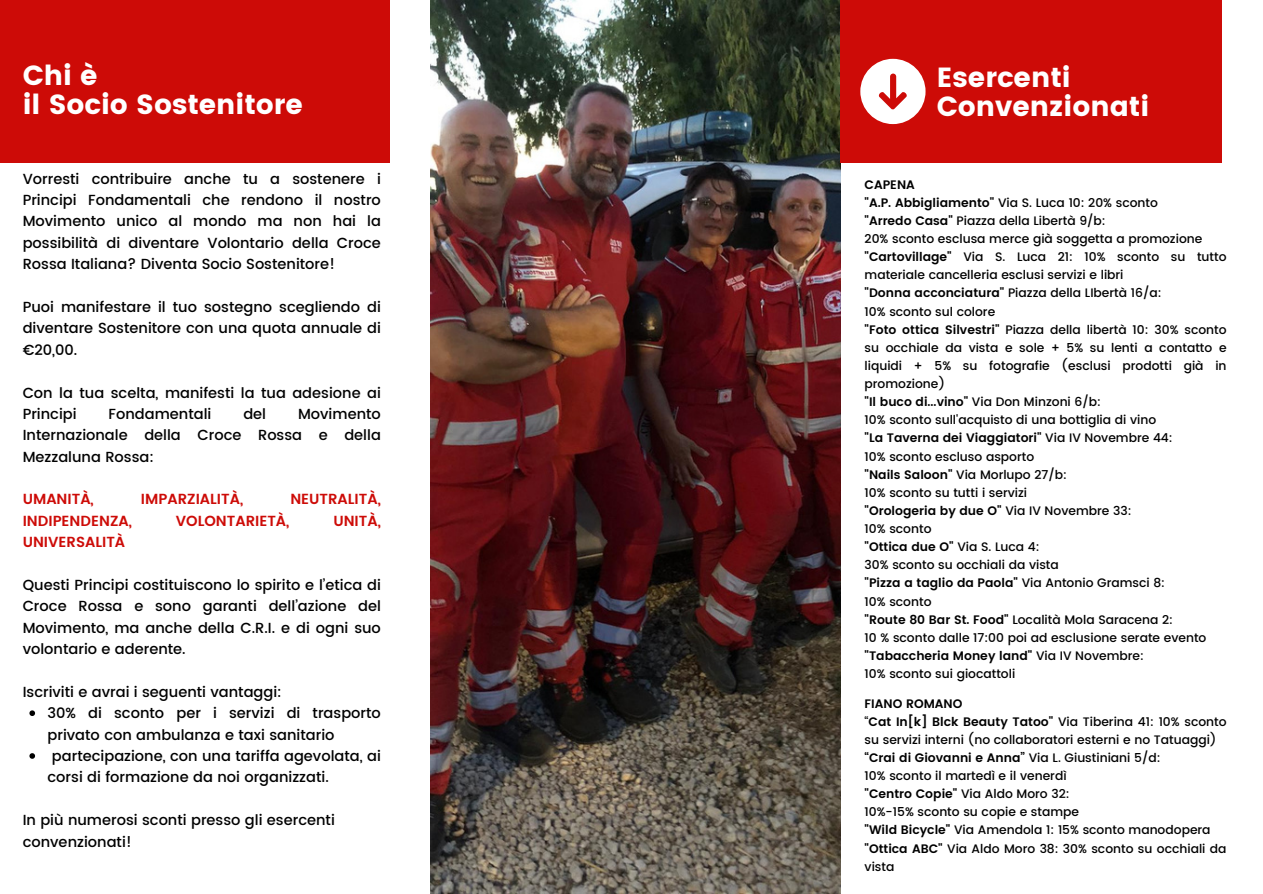
<style>
.page{position:relative;width:1263px;height:894px;background:#fff}
.page>*{position:absolute;margin:0;border:0;box-sizing:border-box;transform-origin:0 0}
.t1{font:27.6px "Poppins";color:#fff}
.t2{font:500 14.55px/21.3px "Poppins";color:#000;text-align:justify}
.t3{font:600 14.55px "Poppins";color:#cd0b07}
.t4{font:500 12.3px/18.1px "Poppins";color:#000}
.t5{font:600 12.3px "Poppins";color:#000}
.s1{font-weight:600}
.s2{font-weight:500}
</style>
<div class="page">
<img style="left:430px;top:0;width:411px;height:893px">
<div style="left:841px;top:0;width:381px;height:162px;background:#cd0b07"></div>
<div style="left:860px;top:59px;width:65px;height:65px;background:#fff;border-radius:50%"></div>
<svg style="left:878px;top:74px;width:29px;height:35px"></svg>
<svg style="left:29px;top:710px;width:6px;height:5px"></svg>
<svg style="left:29px;top:753px;width:6px;height:5px"></svg>
<div style="left:0;top:0;width:389px;height:162px;background:#cd0b07"></div>
<p class="t1" style="left:23px;top:59px;width:76px">Chi è</p>
<p class="t1" style="left:23px;top:88px;width:282px">il Socio Sostenitore</p>
<p class="t2" style="left:23px;top:168px;width:360px">Vorresti contribuire anche tu a sostenere i Principi Fondamentali che rendono il nostro Movimento unico al mondo ma non hai la possibilità di diventare Volontario della Croce Rossa Italiana? Diventa Socio Sostenitore!</p>
<p class="t2" style="left:23px;top:296px;width:360px">Puoi manifestare il tuo sostegno scegliendo di diventare Sostenitore con una quota annuale di €20,00.</p>
<p class="t2" style="left:23px;top:382px;width:360px">Con la tua scelta, manifesti la tua adesione ai<br>Principi</p>
<p class="t2" style="left:23px;top:403px;width:360px;text-indent:275px">Movimento Internazionale della Croce Rossa e della Mezzaluna Rossa:</p>
<p class="t2" style="left:109px;top:403px;width:104px">Fondamentali</p>
<p class="t2" style="left:243px;top:403px;width:24px">del</p>
<p class="t3" style="left:23px;top:490px;width:73px">UMANITÀ,</p>
<p class="t3" style="left:141px;top:490px;width:104px">IMPARZIALITÀ,</p>
<p class="t3" style="left:290px;top:490px;width:92px">NEUTRALITÀ,</p>
<p class="t3" style="left:23px;top:512px;width:111px">INDIPENDENZA,</p>
<p class="t3" style="left:176px;top:512px;width:115px">VOLONTARIETÀ,</p>
<p class="t3" style="left:333px;top:512px;width:49px">UNITÀ,</p>
<p class="t3" style="left:23px;top:533px;width:104px">UNIVERSALITÀ</p>
<p class="t2" style="left:23px;top:574px;width:360px">Questi Principi costituiscono lo spirito e l’etica di Croce Rossa e sono garanti dell’azione del Movimento, ma anche della C.R.I. e di ogni suo volontario e aderente.</p>
<p class="t2" style="left:23px;top:681px;width:261px">Iscriviti e avrai i seguenti vantaggi:</p>
<p class="t2" style="left:48px;top:702px;width:335px">30% di sconto per i servizi di trasporto privato con ambulanza e taxi sanitario</p>
<p class="t2" style="left:48px;top:745px;width:335px;text-indent:4px">partecipazione, con una tariffa agevolata, ai corsi di formazione da noi organizzati.</p>
<p class="t2" style="left:23px;top:809px;width:314px">In più numerosi sconti presso gli esercenti</p>
<p class="t2" style="left:23px;top:830px;width:111px">convenzionati!</p>
<p class="t1" style="left:937px;top:61px;width:135px">Esercenti</p>
<p class="t1" style="left:937px;top:90px;width:214px">Convenzionati</p>
<p class="t5" style="left:865px;top:177px;width:52px">CAPENA</p>
<p class="t4" style="left:865px;top:193px;width:295px"><span class="s1">"A.P. Abbigliamento"</span> Via S. Luca 10: 20% sconto</p>
<p class="t4" style="left:865px;top:211px;width:243px"><span class="s1">"Arredo Casa"</span> Piazza della Libertà 9/b:</p>
<p class="t4" style="left:865px;top:229px;width:339px">20% sconto esclusa merce già soggetta a promozione</p>
<p class="t4" style="left:865px;top:248px;width:363px"><span class="s1">"Cartovillage"</span> Via S. Luca 21: 10% sconto su tutto materiale cancelleria esclusi servizi e libri</p>
<p class="t4" style="left:865px;top:284px;width:298px"><span class="s1">"Donna acconciatura"</span> Piazza della LIbertà 16/a:</p>
<p class="t4" style="left:865px;top:302px;width:132px">10% sconto sul colore</p>
<p class="t4" style="left:865px;top:320px;width:363px;text-align:justify"><span class="s1">"Foto ottica Silvestri"</span> Piazza della libertà 10: 30% sconto su occhiale da vista e sole + 5% su lenti a contatto e liquidi + 5% su fotografie (esclusi prodotti già in promozione)</p>
<p class="t5" style="left:865px;top:394px;width:238px">"Il buco di...vino" <span class="s2">Via Don Minzoni 6/b:</span></p>
<p class="t4" style="left:865px;top:411px;width:293px">10% sconto sull'acquisto di una bottiglia di vino</p>
<p class="t5" style="left:865px;top:431px;width:310px">"La Taverna dei Viaggiatori" <span class="s2">Via IV Novembre 44:</span></p>
<p class="t4" style="left:865px;top:447px;width:171px">10% sconto escluso asporto</p>
<p class="t4" style="left:865px;top:465px;width:204px"><span class="s1">"Nails Saloon"</span> Via Morlupo 27/b:</p>
<p class="t4" style="left:865px;top:483px;width:164px">10% sconto su tutti i servizi</p>
<p class="t5" style="left:865px;top:503px;width:268px">"Orologeria by due O" <span class="s2">Via IV Novembre 33:</span></p>
<p class="t4" style="left:865px;top:519px;width:68px">10% sconto</p>
<p class="t5" style="left:865px;top:539px;width:177px">"Ottica due O" <span class="s2">Via S. Luca 4:</span></p>
<p class="t4" style="left:865px;top:556px;width:196px">30% sconto su occhiali da vista</p>
<p class="t5" style="left:865px;top:576px;width:302px">"Pizza a taglio da Paola" <span class="s2">Via Antonio Gramsci 8:</span></p>
<p class="t4" style="left:865px;top:592px;width:68px">10% sconto</p>
<p class="t4" style="left:865px;top:610px;width:310px"><span class="s1">"Route 80 Bar St. Food"</span> Località Mola Saracena 2:</p>
<p class="t4" style="left:865px;top:628px;width:343px">10 % sconto dalle 17:00 poi ad esclusione serate evento</p>
<p class="t5" style="left:865px;top:648px;width:281px">"Tabaccheria Money land" <span class="s2">Via IV Novembre:</span></p>
<p class="t4" style="left:865px;top:664px;width:152px">10% sconto sui giocattoli</p>
<p class="t5" style="left:865px;top:695px;width:99px">FIANO ROMANO</p>
<p class="t4" style="left:865px;top:712px;width:363px">“<span class="s1">Cat In[k] Blck Beauty Tatoo"</span> Via Tiberina 41: 10% sconto su servizi interni (no collaboratori esterni e no Tatuaggi)</p>
<p class="t5" style="left:865px;top:750px;width:297px">“Crai di Giovanni e Anna” <span class="s2">Via L. Giustiniani 5/d:</span></p>
<p class="t4" style="left:865px;top:766px;width:203px">10% sconto il martedì e il venerdì</p>
<p class="t4" style="left:865px;top:784px;width:207px"><span class="s1">"Centro Copie"</span> Via Aldo Moro 32:</p>
<p class="t4" style="left:865px;top:802px;width:216px">10%-15% sconto su copie e stampe</p>
<p class="t4" style="left:865px;top:820px;width:348px"><span class="s1">"Wild Bicycle"</span> Via Amendola 1: 15% sconto manodopera</p>
<p class="t4" style="left:865px;top:839px;width:363px"><span class="s1">"Ottica ABC"</span> Via Aldo Moro 38: 30% sconto su occhiali da vista</p>
</div>
